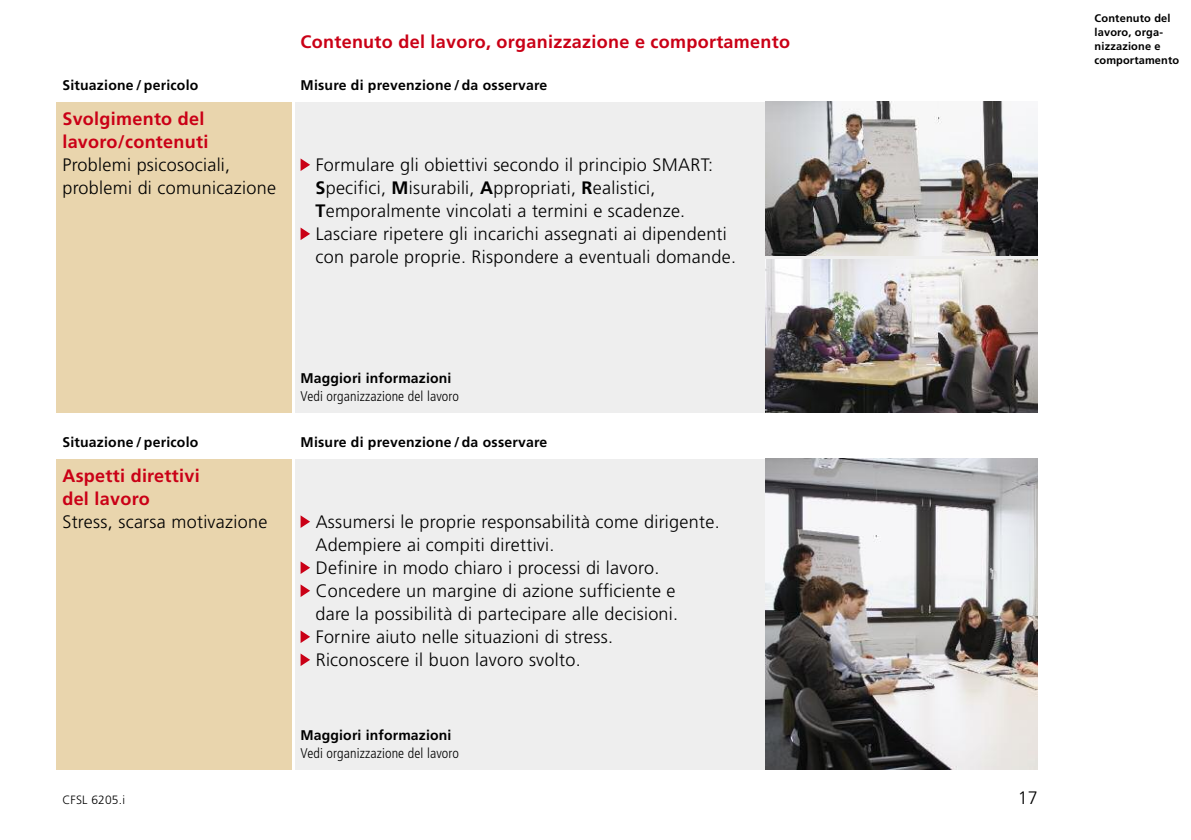
<style>
.page{position:relative;width:1191px;height:840px;background:#fff}
.page>*{position:absolute;margin:0;border:0;box-sizing:border-box;transform-origin:0 0}
.t1{font:300 18px/23px "Frutiger";letter-spacing:.015em;color:#000}
.t2{font:700 18px/23px "Frutiger";letter-spacing:.015em;color:#ca0016}
.t3{font:700 14px "Frutiger";letter-spacing:.015em;color:#000}
.t4{font:300 condensed 14px "Frutiger";letter-spacing:.01em;color:#000}
.t5{font:300 12px "Frutiger";letter-spacing:.015em;color:#000}
.t6{font:700 11px/14px "Frutiger";letter-spacing:.015em;color:#000}
.s1{font-weight:700}
</style>
<div class="page">
<div style="left:57px;top:102px;width:235px;height:310px;background:#e9d5ad"></div>
<div style="left:295px;top:102px;width:742px;height:310px;background:#eee"></div>
<div style="left:57px;top:458px;width:235px;height:311px;background:#e9d5ad"></div>
<div style="left:295px;top:458px;width:470px;height:311px;background:#eee"></div>
<img style="left:765px;top:102px;width:272px;height:153px">
<img style="left:765px;top:259px;width:272px;height:153px">
<img style="left:765px;top:458px;width:272px;height:311px">
<svg style="left:300px;top:227px;width:10px;height:13px"></svg>
<svg style="left:300px;top:158px;width:10px;height:13px"></svg>
<svg style="left:300px;top:653px;width:10px;height:12px"></svg>
<svg style="left:300px;top:630px;width:10px;height:12px"></svg>
<svg style="left:300px;top:584px;width:10px;height:12px"></svg>
<svg style="left:300px;top:561px;width:10px;height:12px"></svg>
<svg style="left:300px;top:515px;width:10px;height:12px"></svg>
<p class="t2" style="left:300px;top:31px;width:491px">Contenuto del lavoro, organizzazione e comportamento</p>
<p class="t3" style="left:62px;top:80px;width:137px">Situazione / pericolo</p>
<p class="t3" style="left:300px;top:80px;width:248px">Misure di prevenzione / da osservare</p>
<p class="t2" style="left:62px;top:108px;width:148px">Svolgimento del lavoro/contenuti</p>
<p class="t1" style="left:62px;top:154px;width:215px">Problemi psicosociali, problemi di comunicazione</p>
<p class="t1" style="left:315px;top:154px;width:422px">Formulare gli obiettivi secondo il principio SMART:<br><span class="s1">S</span>pecifici, <span class="s1">M</span>isurabili, <span class="s1">A</span>ppropriati, <span class="s1">R</span>ealistici, <span class="s1">T</span>emporalmente vincolati a termini e scadenze.<br>Lasciare ripetere gli incarichi assegnati ai dipendenti con parole proprie. Rispondere a eventuali domande.</p>
<p class="t3" style="left:300px;top:372px;width:152px">Maggiori informazioni</p>
<p class="t4" style="left:300px;top:390px;width:160px">Vedi organizzazione del lavoro</p>
<p class="t3" style="left:62px;top:436px;width:137px">Situazione / pericolo</p>
<p class="t3" style="left:300px;top:436px;width:248px">Misure di prevenzione / da osservare</p>
<p class="t2" style="left:62px;top:465px;width:139px">Aspetti direttivi del lavoro</p>
<p class="t1" style="left:62px;top:511px;width:207px">Stress, scarsa motivazione</p>
<p class="t1" style="left:315px;top:511px;width:406px">Assumersi le proprie responsabilità come dirigente.<br>Adempiere ai compiti direttivi.<br>Definire in modo chiaro i processi di lavoro.<br>Concedere un margine di azione sufficiente e<br>dare la possibilità di partecipare alle decisioni.<br>Fornire aiuto nelle situazioni di stress.<br>Riconoscere il buon lavoro svolto.</p>
<p class="t3" style="left:300px;top:729px;width:152px">Maggiori informazioni</p>
<p class="t4" style="left:300px;top:747px;width:160px">Vedi organizzazione del lavoro</p>
<p class="t5" style="left:62px;top:794px;width:64px">CFSL 6205.i</p>
<p class="t1" style="left:1018px;top:787px;width:21px">17</p>
<p class="t6" style="left:1094px;top:12px;width:86px">Contenuto del lavoro, orga&shy;nizzazione e comportamento</p>
</div>
